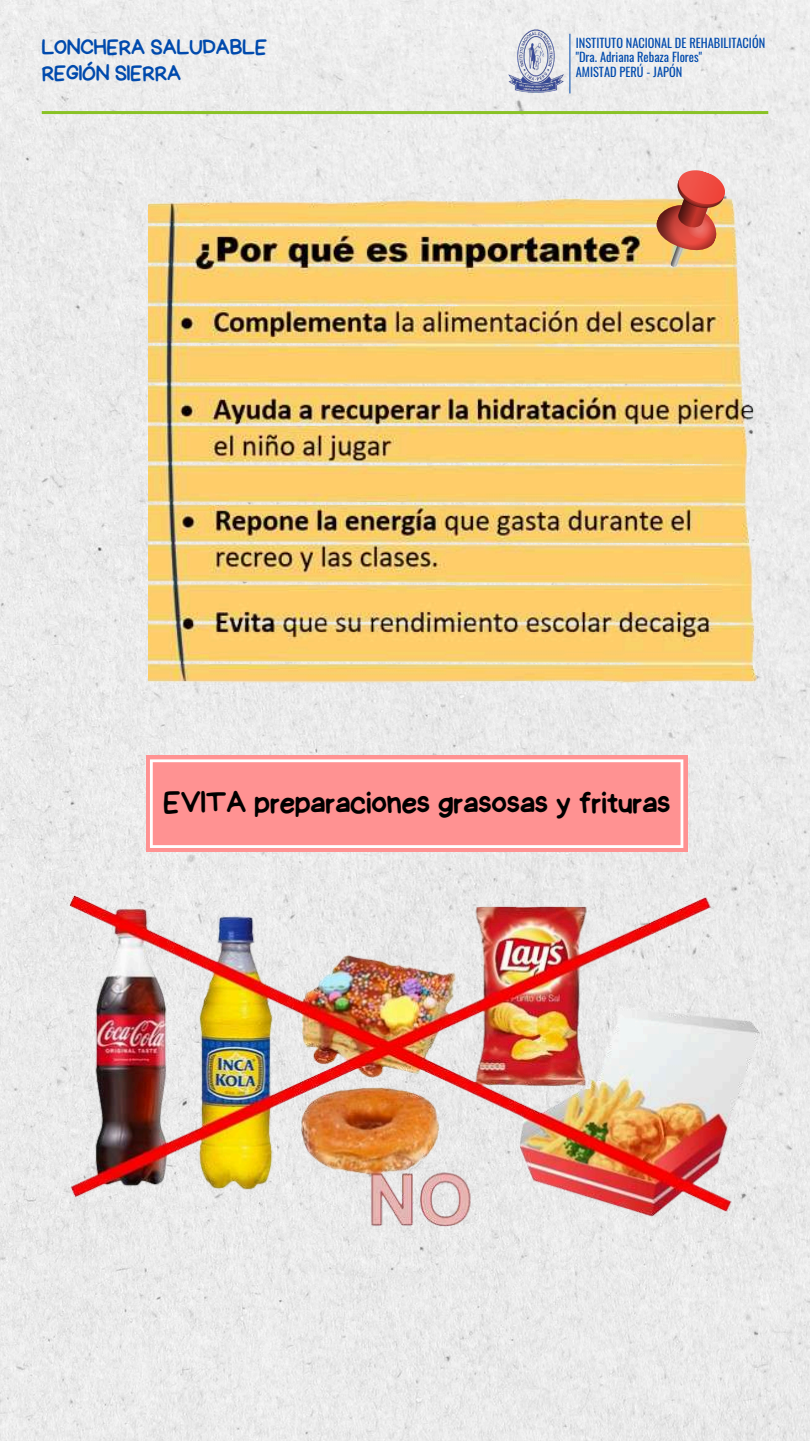
<style>
.page{position:relative;width:810px;height:1441px;background:#fff}
.page>*{position:absolute;margin:0;border:0;box-sizing:border-box;transform-origin:0 0}
.t1{font:31.3px "Handyman";color:#000}
.t2{font:22px/25.5px "Handyman";color:#004aad}
.t3{font:12.4px/14.4px "Oswald";color:#004aad}
</style>
<div class="page">
<img style="left:0;top:0;width:810px;height:1440px">
<img style="left:498px;top:23px;width:76px;height:76px">
<hr style="left:570px;top:34px;width:1px;height:59px;background:#004aad">
<hr style="left:42px;top:111px;width:726px;height:3px;background:#89c225">
<img style="left:64px;top:891px;width:705px;height:346px">
<div style="left:146px;top:755px;width:542px;height:97px;background:#ff9292"></div>
<svg style="left:150px;top:759px;width:533px;height:88px"></svg>
<img style="left:149px;top:162px;width:616px;height:535px">
<svg style="left:647px;top:164px;width:83px;height:104px"></svg>
<h2 class="t2" style="left:42px;top:35px;width:227px">LONCHERA SALUDABLE<br>REGIÓN SIERRA</h2>
<p class="t3" style="left:576px;top:35px;width:191px">INSTITUTO NACIONAL DE REHABILITACIÓN "Dra. Adriana Rebaza Flores"<br>AMISTAD PERÚ - JAPÓN</p>
<h1 class="t1" style="left:164px;top:786px;width:508px">EVITA preparaciones grasosas y frituras</h1>
</div>
